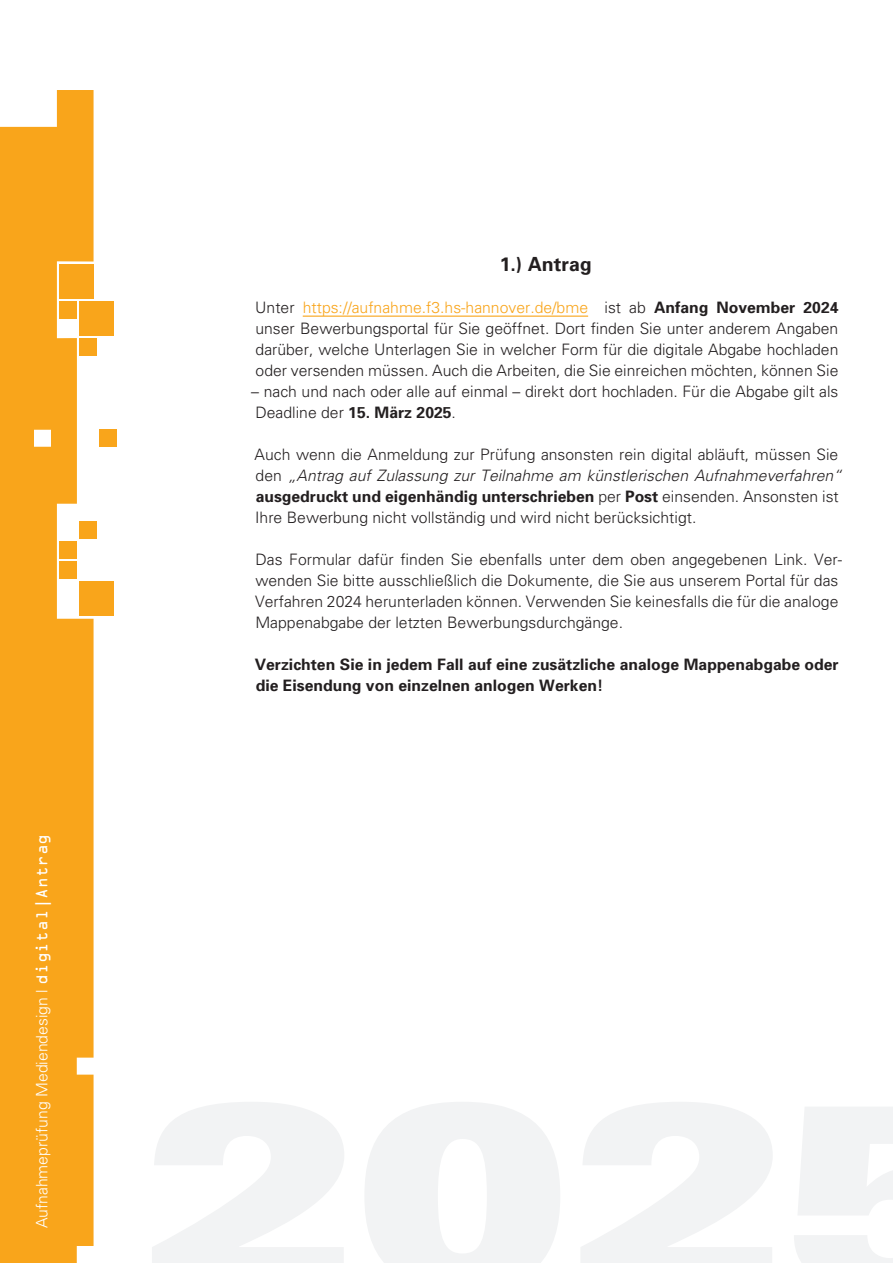
<style>
.page{position:relative;width:893px;height:1263px;background:#fff}
.page>*{position:absolute;margin:0;border:0;box-sizing:border-box;transform-origin:0 0}
.t1{font:700 19.5px "Univers";color:#231f20}
.t2{font:300 15.75px/21px "Univers";color:#231f20}
.t3{font:700 15.75px/21px "Univers";color:#231f20}
.t4{font:300 15.75px "Univers";color:#fff}
.s1{font-family:"OCRA Std";font-weight:400;font-size:15px}
.s2{color:#f9a51b}
.s3{font-weight:700}
.s4{font-style:italic}
</style>
<div class="page">
<svg style="left:0;top:90px;width:94px;height:1173px;background:#f9ad2f"></svg>
<div style="left:80px;top:582px;width:34px;height:34px;background:#f9a51b"></div>
<div style="left:60px;top:264px;width:34px;height:35px;background:#f9a51b"></div>
<div style="left:80px;top:301px;width:34px;height:34px;background:#f9a51b"></div>
<div style="left:60px;top:301px;width:17px;height:17px;background:#f9a51b"></div>
<div style="left:80px;top:338px;width:17px;height:17px;background:#f9a51b"></div>
<div style="left:100px;top:430px;width:17px;height:17px;background:#f9a51b"></div>
<div style="left:60px;top:562px;width:17px;height:17px;background:#f9a51b"></div>
<div style="left:60px;top:542px;width:17px;height:17px;background:#f9a51b"></div>
<svg style="left:29px;top:425px;width:27px;height:26px"></svg>
<div style="left:80px;top:522px;width:17px;height:17px;background:#f9a51b"></div>
<hr style="left:303px;top:316px;width:285px;height:1px;background:#f9a51b">
<p class="t4" style="left:32px;top:1228px;width:396px;rotate:-90deg">Aufnahmeprüfung Mediendesign | <span class="s1">digital|Antrag</span></p>
<p class="t1" style="left:500px;top:252px;width:94px">1.) Antrag</p>
<p class="t2" style="left:255px;top:297px;width:585px;text-align:justify">Unter <span class="s2">https://aufnahme.f3.hs-hannover.de/bme</span> ist ab <span class="s3">Anfang November 2024 </span>unser Bewerbungsportal für Sie geöffnet. Dort finden Sie unter anderem Angaben darüber, welche Unterlagen Sie in welcher Form für die digitale Abgabe hochladen oder versenden müssen. Auch die Arbeiten, die Sie einreichen möchten, können Sie</p>
<p class="t2" style="left:251px;top:381px;width:589px">– nach und nach oder alle auf einmal – direkt dort hochladen. Für die Abgabe gilt als<br>Deadline der <span class="s3">15. März 2025</span>.</p>
<p class="t2" style="left:255px;top:444px;width:589px">Auch wenn die Anmeldung zur Prüfung ansonsten rein digital abläuft, müssen Sie den <span class="s4">„Antrag auf Zulassung zur Teilnahme am künstlerischen Aufnahmeverfahren“ </span><span class="s3">ausgedruckt und eigenhändig unterschrieben</span> per <span class="s3">Post</span> einsenden. Ansonsten ist Ihre Bewerbung nicht vollständig und wird nicht berücksichtigt.</p>
<p class="t2" style="left:255px;top:549px;width:588px">Das Formular dafür finden Sie ebenfalls unter dem oben angegebenen Link. Ver&shy;wenden Sie bitte ausschließlich die Dokumente, die Sie aus unserem Portal für das Verfahren 2024 herunterladen können. Verwenden Sie keinesfalls die für die analoge Mappenabgabe der letzten Bewerbungsdurchgänge.</p>
<p class="t3" style="left:255px;top:653px;width:585px">Verzichten Sie in jedem Fall auf eine zusätzliche analoge Mappenabgabe oder die Eisendung von einzelnen anlogen Werken!</p>
</div>
